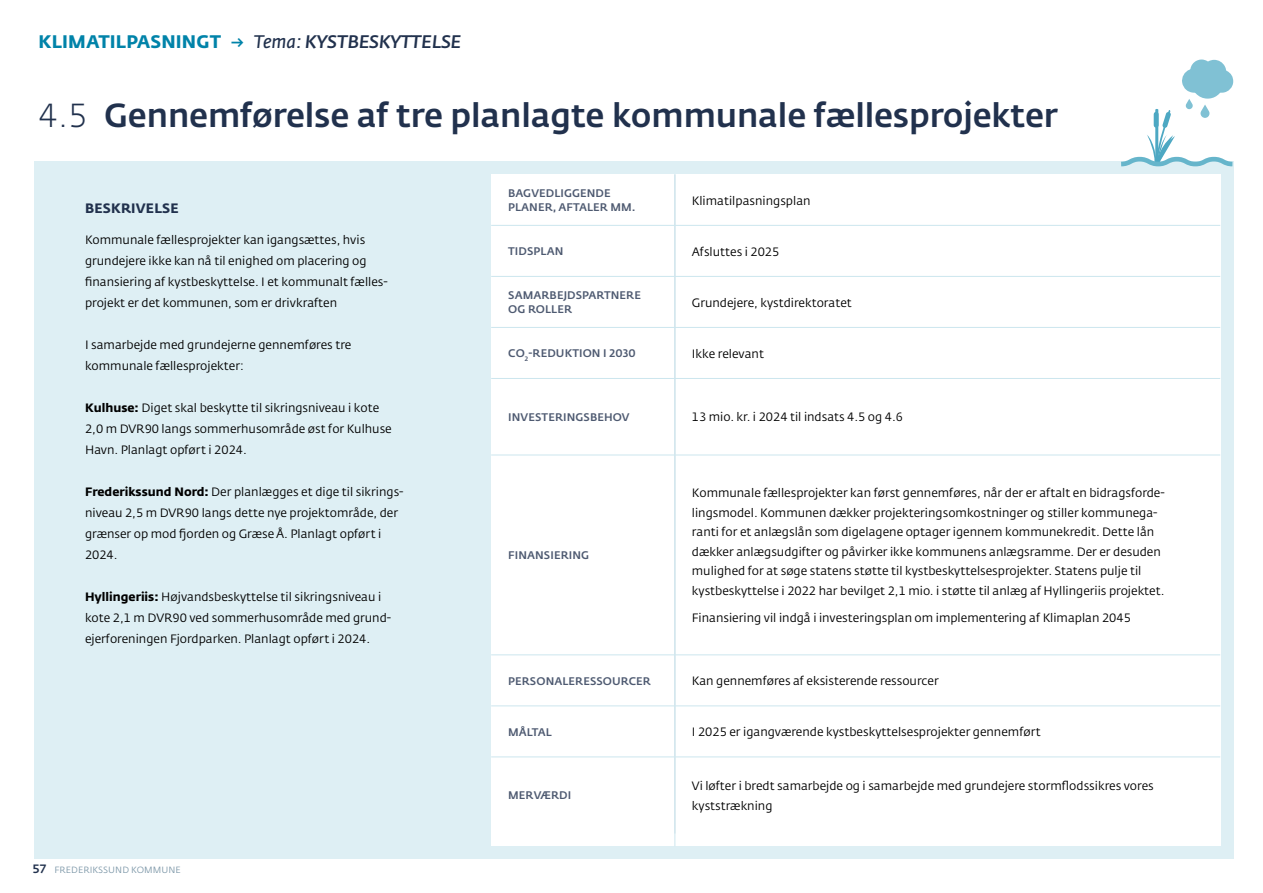
<style>
.page{position:relative;width:1263px;height:893px;background:#fff}
.page>*{position:absolute;margin:0;border:0;box-sizing:border-box;transform-origin:0 0}
.Rub_2{font:500 33px "Fedra Sans Std";letter-spacing:-.005em;color:#21314d}
.Område{font:700 18px "Fedra Sans Std";letter-spacing:.01em;color:#0083a9}
.MR_Beskrivelse{font:700 13.5px "Fedra Sans Std";letter-spacing:.01em;color:#21314d}
.Tabel_regular{font:12px/19.5px "Fedra Sans Std";color:#000}
.Brød{font:12px/21px "Fedra Sans Std";color:#000}
.Tabel_fed{font:500 10.95px/13.5px "Fedra Sans Std";letter-spacing:.01em;color:#4e5a71}
.t1{font:9px "Fedra Sans Std";letter-spacing:.01em;color:#809aaa}
.s1{font-weight:400}
.s2{font-weight:400;font-style:italic;color:#21314d}
.s3{font-weight:500;font-style:italic;color:#21314d}
.s4{font-weight:300}
.s5{font-weight:700}
.s6{font-weight:500;font-size:12px;color:#21314d}
</style>
<div class="page">
<div style="left:34px;top:162px;width:1199px;height:697px;background:#deeff4"></div>
<div style="left:491px;top:174px;width:729px;height:672px;background:#fff"></div>
<hr style="left:491px;top:225px;width:184px;height:1px;background:#cce6ee">
<hr style="left:675px;top:225px;width:545px;height:1px;background:#cce6ee">
<hr style="left:491px;top:276px;width:184px;height:1px;background:#cce6ee">
<hr style="left:675px;top:276px;width:545px;height:1px;background:#cce6ee">
<hr style="left:491px;top:327px;width:184px;height:1px;background:#cce6ee">
<hr style="left:675px;top:327px;width:545px;height:1px;background:#cce6ee">
<hr style="left:491px;top:378px;width:184px;height:1px;background:#cce6ee">
<hr style="left:675px;top:378px;width:545px;height:1px;background:#cce6ee">
<hr style="left:491px;top:455px;width:184px;height:1px;background:#cce6ee">
<hr style="left:675px;top:455px;width:545px;height:1px;background:#cce6ee">
<hr style="left:491px;top:654px;width:184px;height:1px;background:#cce6ee">
<hr style="left:675px;top:654px;width:545px;height:1px;background:#cce6ee">
<hr style="left:491px;top:705px;width:184px;height:1px;background:#cce6ee">
<hr style="left:675px;top:705px;width:545px;height:1px;background:#cce6ee">
<hr style="left:491px;top:756px;width:184px;height:1px;background:#cce6ee">
<hr style="left:675px;top:756px;width:545px;height:1px;background:#cce6ee">
<svg style="left:1116px;top:60px;width:118px;height:109px"></svg>
<hr style="left:674px;top:174px;width:1px;height:672px;background:#cce6ee">
<p class="Område" style="left:38px;top:31px;width:424px">KLIMATILPASNINGT <span class="s1">→</span> <span class="s2">Tema:</span> <span class="s3">KYSTBESKYTTELSE</span></p>
<h1 class="Rub_2" style="left:38px;top:95px;width:1021px"><span class="s4">4.5</span> Gennemførelse af tre planlagte kommunale fællesprojekter</h1>
<h2 class="MR_Beskrivelse" style="left:85px;top:199px;width:95px">BESKRIVELSE</h2>
<p class="Brød" style="left:85px;top:230px;width:304px">Kommunale fællesprojekter kan igangsættes, hvis grundejere ikke kan nå til enighed om placering og finansiering af kystbeskyttelse. I et kommunalt fælles&shy;projekt er det kommunen, som er drivkraften</p>
<p class="Brød" style="left:85px;top:335px;width:268px">I samarbejde med grundejerne gennemføres tre kommunale fællesprojekter:</p>
<p class="Brød" style="left:85px;top:398px;width:308px"><span class="s5">Kulhuse:</span> Diget skal beskytte til sikringsniveau i kote<br>2,0 m DVR90 langs sommerhusområde øst for Kulhuse<br>Havn. Planlagt opført i 2024.</p>
<p class="Brød" style="left:85px;top:482px;width:320px"><span class="s5">Frederikssund Nord:</span> Der planlægges et dige til sikrings&shy;niveau 2,5 m DVR90 langs dette nye projektområde, der grænser op mod fjorden og Græse Å. Planlagt opført i 2024.</p>
<p class="Brød" style="left:85px;top:587px;width:308px"><span class="s5">Hyllingeriis:</span> Højvandsbeskyttelse til sikringsniveau i kote 2,1 m DVR90 ved sommerhusområde med grund&shy;ejerforeningen Fjordparken. Planlagt opført i 2024.</p>
<p class="t1" style="left:32px;top:864px;width:150px"><span class="s6">57</span> FREDERIKSSUND KOMMUNE</p>
<p class="Tabel_fed" style="left:508px;top:187px;width:129px">BAGVEDLIGGENDE<br>PLANER, AFTALER MM.</p>
<p class="Tabel_regular" style="left:692px;top:191px;width:120px">Klimatilpasningsplan</p>
<p class="Tabel_fed" style="left:508px;top:245px;width:57px">TIDSPLAN</p>
<p class="Tabel_regular" style="left:692px;top:242px;width:89px">Afsluttes i 2025</p>
<p class="Tabel_fed" style="left:508px;top:289px;width:134px">SAMARBEJDSPARTNERE<br>OG ROLLER</p>
<p class="Tabel_regular" style="left:692px;top:293px;width:162px">Grundejere, kystdirektoratet</p>
<p class="Tabel_fed" style="left:508px;top:347px;width:129px">CO<sub>2</sub>-REDUKTION I 2030</p>
<p class="Tabel_regular" style="left:692px;top:344px;width:74px">Ikke relevant</p>
<p class="Tabel_fed" style="left:508px;top:410px;width:123px">INVESTERINGSBEHOV</p>
<p class="Tabel_regular" style="left:692px;top:408px;width:213px">13 mio. kr. i 2024 til indsats 4.5 og 4.6</p>
<p class="Tabel_fed" style="left:508px;top:549px;width:82px">FINANSIERING</p>
<p class="Tabel_regular" style="left:692px;top:484px;width:474px">Kommunale fællesprojekter kan først gennemføres, når der er aftalt en bidragsforde&shy;lingsmodel. Kommunen dækker projekteringsomkostninger og stiller kommunega&shy;ranti for et anlægslån som digelagene optager igennem kommunekredit. Dette lån dækker anlægsudgifter og påvirker ikke kommunens anlægsramme. Der er desuden mulighed for at søge statens støtte til kystbeskyttelsesprojekter. Statens pulje til kystbeskyttelse i 2022 har bevilget 2,1 mio. i støtte til anlæg af Hyllingeriis projektet.</p>
<p class="Tabel_regular" style="left:692px;top:608px;width:440px">Finansiering vil indgå i investeringsplan om implementering af Klimaplan 2045</p>
<p class="Tabel_fed" style="left:508px;top:674px;width:144px">PERSONALERESSOURCER</p>
<p class="Tabel_regular" style="left:692px;top:671px;width:248px">Kan gennemføres af eksisterende ressourcer</p>
<p class="Tabel_fed" style="left:508px;top:725px;width:45px">MÅLTAL</p>
<p class="Tabel_regular" style="left:692px;top:722px;width:350px">I 2025 er igangværende kystbeskyttelsesprojekter gennemført</p>
<p class="Tabel_fed" style="left:508px;top:789px;width:65px">MERVÆRDI</p>
<p class="Tabel_regular" style="left:692px;top:776px;width:463px">Vi løfter i bredt samarbejde og i samarbejde med grundejere stormflodssikres vores kyststrækning</p>
</div>
